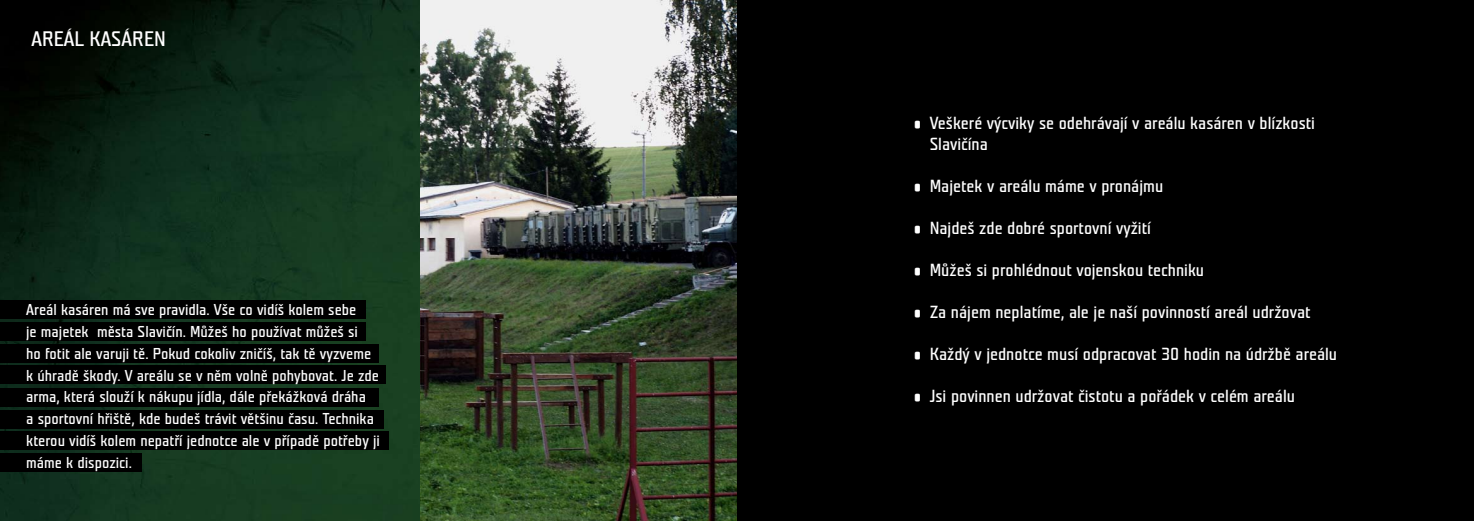
<style>
.page{position:relative;width:1474px;height:521px;background:#fff}
.page>*{position:absolute;margin:0;border:0;box-sizing:border-box;transform-origin:0 0}
.t1{font:21px "Teuton Normal";color:#fff}
.t2{font:17.5px/21px "Teuton Normal";color:#fff}
.t3{font:15.75px/21.9px "Teuton Normal";color:#fff}
</style>
<div class="page">
<img style="left:0;top:0;width:420px;height:521px">
<div style="left:737px;top:0;width:736px;height:521px;background:#000"></div>
<div style="left:0;top:301px;width:365px;height:18px;background:#000"></div>
<div style="left:0;top:388px;width:379px;height:18px;background:#000"></div>
<div style="left:0;top:323px;width:365px;height:18px;background:#000"></div>
<div style="left:0;top:410px;width:383px;height:18px;background:#000"></div>
<div style="left:0;top:344px;width:379px;height:18px;background:#000"></div>
<div style="left:0;top:432px;width:388px;height:18px;background:#000"></div>
<div style="left:0;top:366px;width:386px;height:18px;background:#000"></div>
<div style="left:0;top:453px;width:142px;height:18px;background:#000"></div>
<img style="left:420px;top:0;width:317px;height:521px">
<h1 class="t1" style="left:32px;top:28px;width:136px">AREÁL KASÁREN</h1>
<p class="t3" style="left:26px;top:299px;width:355px">Areál kasáren má sve pravidla. Vše co vidíš kolem sebe<br>je majetek města Slavičín. Můžeš ho používat můžeš si<br>ho fotit ale varuji tě. Pokud cokoliv zničíš, tak tě vyzveme k úhradě škody. V areálu se v něm volně pohybovat. Je zde arma, která slouží k nákupu jídla, dále překážková dráha<br>a sportovní hřiště, kde budeš trávit většinu času. Technika kterou vidíš kolem nepatří jednotce ale v případě potřeby ji máme k dispozici.</p>
<p class="t2" style="left:929px;top:113px;width:387px;text-indent:-16px">• Veškeré výcviky se odehrávají v areálu kasáren v blízkosti<br>Slavičína</p>
<p class="t2" style="left:914px;top:176px;width:251px">• Majetek v areálu máme v pronájmu</p>
<p class="t2" style="left:914px;top:218px;width:238px">• Najdeš zde dobré sportovní vyžití</p>
<p class="t2" style="left:914px;top:260px;width:292px">• Můžeš si prohlédnout vojenskou techniku</p>
<p class="t2" style="left:914px;top:302px;width:398px">• Za nájem neplatíme, ale je naší povinností areál udržovat</p>
<p class="t2" style="left:914px;top:344px;width:425px">• Každý v jednotce musí odpracovat 30 hodin na údržbě areálu</p>
<p class="t2" style="left:914px;top:386px;width:382px">• Jsi povinnen udržovat čistotu a pořádek v celém areálu</p>
</div>
